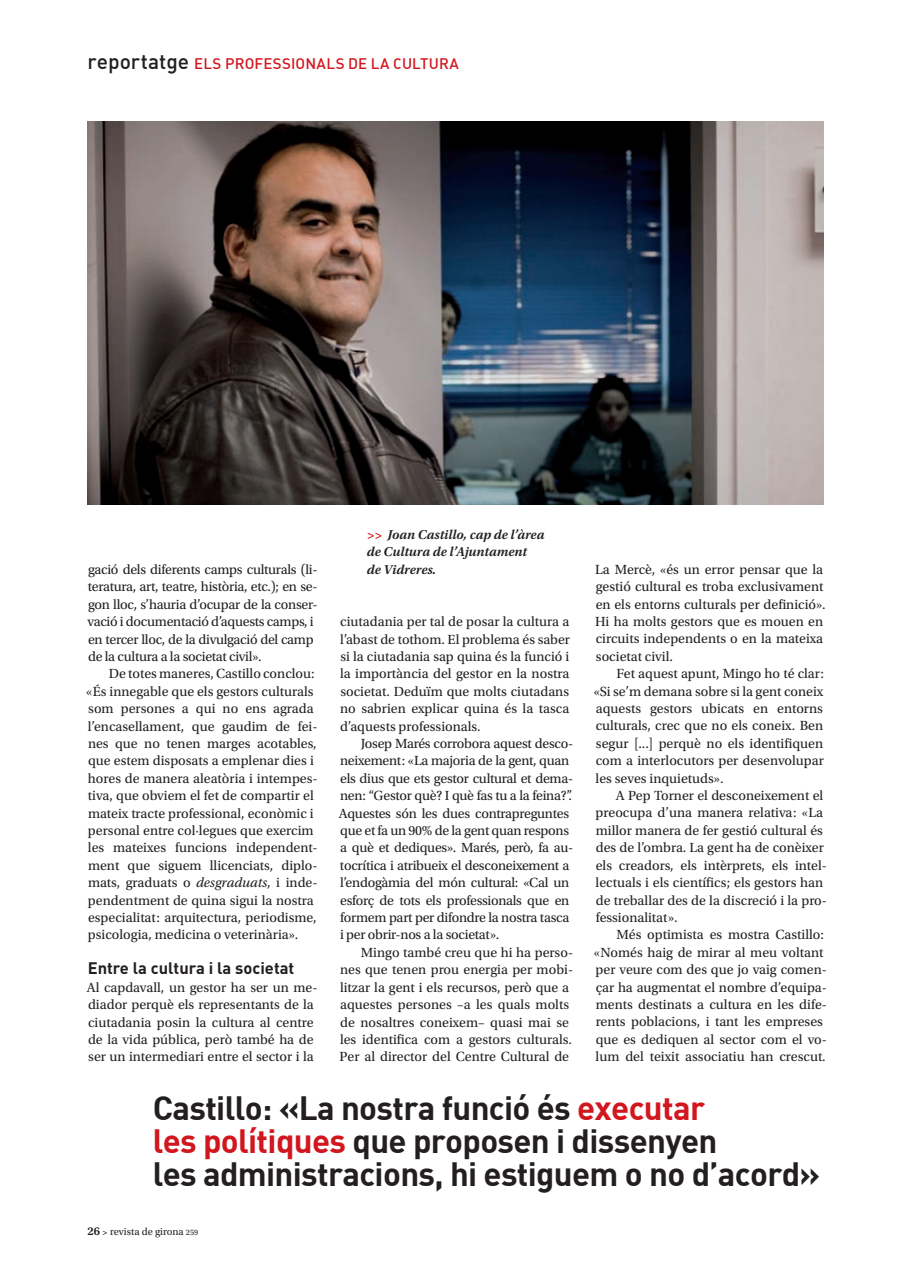
<style>
.page{position:relative;width:898px;height:1279px;background:#fff}
.page>*{position:absolute;margin:0;border:0;box-sizing:border-box;transform-origin:0 0}
.t1{font:33px/33px "DIN Bold";letter-spacing:-.02em;color:#231f20}
.t2{font:700 16.5px "DIN";color:#231f20}
.t3{font:15px "DIN Medium Alternate";letter-spacing:.01em;color:#d2161e}
.t4{font:13.95px/17.4px "Utopia Std";color:#231f20}
.t5{font:13.95px/17.4px "Utopia Std";letter-spacing:-.02em;color:#231f20}
.t6{font:italic 600 13.5px/17.4px "Utopia Std";color:#231f20}
.t7{font:10.5px "Utopia Std";color:#231f20}
.s1{font-size:21px;color:#231f20}
.s2{font-style:italic}
.s3{color:#d2161e}
.s4{font-weight:600;font-size:12px}
.s5{font-weight:600;font-size:9px}
.s6{font-size:8.25px}
</style>
<div class="page">
<img style="left:88px;top:121px;width:735px;height:383px">
<p class="t3" style="left:88px;top:54px;width:373px"><span class="s1">reportatge</span> ELS PROFESSIONALS DE LA CULTURA</p>
<p class="t5" style="left:87px;top:560px;width:232px">gació dels diferents camps culturals (li&shy;teratura, art, teatre, història, etc.); en se&shy;gon lloc, s’hauria d’ocupar de la conser&shy;vació i documentació d’aquests camps, i en tercer lloc, de la divulgació del camp de la cultura a la societat civil».</p>
<p class="t4" style="left:86px;top:665px;width:233px;text-indent:23px">De totes maneres, Castillo conclou: «És innegable que els gestors culturals som persones a qui no ens agrada l’encasellament, que gaudim de fei&shy;nes que no tenen marges acotables, que estem disposats a emplenar dies i hores de manera aleatòria i intempes&shy;tiva, que obviem el fet de compartir el mateix tracte professional, econòmic i personal entre col·legues que exercim les mateixes funcions independent&shy;ment que siguem llicenciats, diplo&shy;mats, graduats o <span class="s2">desgraduats</span>, i inde&shy;pendentment de quina sigui la nostra especialitat: arquitectura, periodisme, psicologia, medicina o veterinària».</p>
<p class="t2" style="left:88px;top:957px;width:208px">Entre la cultura i la societat</p>
<p class="t4" style="left:87px;top:978px;width:232px">Al capdavall, un gestor ha ser un me&shy;diador perquè els representants de la ciutadania posin la cultura al centre de la vida pública, però també ha de ser un intermediari entre el sector i la</p>
<p class="t6" style="left:367px;top:526px;width:179px"><span class="s3">&gt;&gt;</span> Joan Castillo, cap de l’àrea de Cultura de l’Ajuntament<br>de Vidreres.</p>
<p class="t4" style="left:340px;top:613px;width:231px;text-align:justify">ciutadania per tal de posar la cultura a l’abast de tothom. El problema és saber si la ciutadania sap quina és la funció i la importància del gestor en la nostra societat. Deduïm que molts ciutadans no sabrien explicar quina és la tasca d’aquests professionals.</p>
<p class="t5" style="left:339px;top:734px;width:236px;text-indent:22px">Josep Marés corrobora aquest desco&shy;neixement: «La majoria de la gent, quan els dius que ets gestor cultural et dema&shy;nen: “Gestor què? I què fas tu a la feina?”.<br>Aquestes són les dues contrapreguntes que et fa un 90% de la gent quan respons a què et dediques». Marés, però, fa au&shy;tocrítica i atribueix el desconeixement a l’endogàmia del món cultural: «Cal un esforç de tots els professionals que en formem part per difondre la nostra tasca i per obrir-nos a la societat».</p>
<p class="t4" style="left:339px;top:943px;width:235px;text-indent:21px">Mingo també creu que hi ha perso&shy;nes que tenen prou energia per mobi&shy;litzar la gent i els recursos, però que a aquestes persones –a les quals molts de nosaltres coneixem– quasi mai se les identifica com a gestors culturals.<br>Per al director del Centre Cultural de</p>
<p class="t4" style="left:595px;top:560px;width:232px">La Mercè, «és un error pensar que la gestió cultural es troba exclusivament en els entorns culturals per definició».<br>Hi ha molts gestors que es mouen en circuits independents o en la mateixa societat civil.</p>
<p class="t4" style="left:593px;top:665px;width:232px;text-align:justify;text-indent:23px">Fet aquest apunt, Mingo ho té clar: «Si se’m demana sobre si la gent coneix aquests gestors ubicats en entorns culturals, crec que no els coneix. Ben segur [...] perquè no els identifiquen com a interlocutors per desenvolupar les seves inquietuds».</p>
<p class="t4" style="left:595px;top:787px;width:233px;text-indent:20px">A Pep Torner el desconeixement el preocupa d’una manera relativa: «La millor manera de fer gestió cultural és des de l’ombra. La gent ha de conèixer els creadors, els intèrprets, els intel&shy;lectuals i els científics; els gestors han de treballar des de la discreció i la pro&shy;fessionalitat».</p>
<p class="t4" style="left:593px;top:926px;width:235px;text-indent:23px">Més optimista es mostra Castillo: «Només haig de mirar al meu voltant per veure com des que jo vaig comen&shy;çar ha augmentat el nombre d’equipa&shy;ments destinats a cultura en les dife&shy;rents poblacions, i tant les empreses que es dediquen al sector com el vo&shy;lum del teixit associatiu han crescut.</p>
<h1 class="t1" style="left:153px;top:1090px;width:669px">Castillo: «La nostra funció és <span class="s3">executar<br>les polítiques</span> que proposen i dissenyen<br>les administracions, hi estiguem o no d’acord»</h1>
<p class="t7" style="left:88px;top:1225px;width:112px"><span class="s4">26</span> <span class="s5">&gt;</span> revista de girona <span class="s6">259</span></p>
</div>
